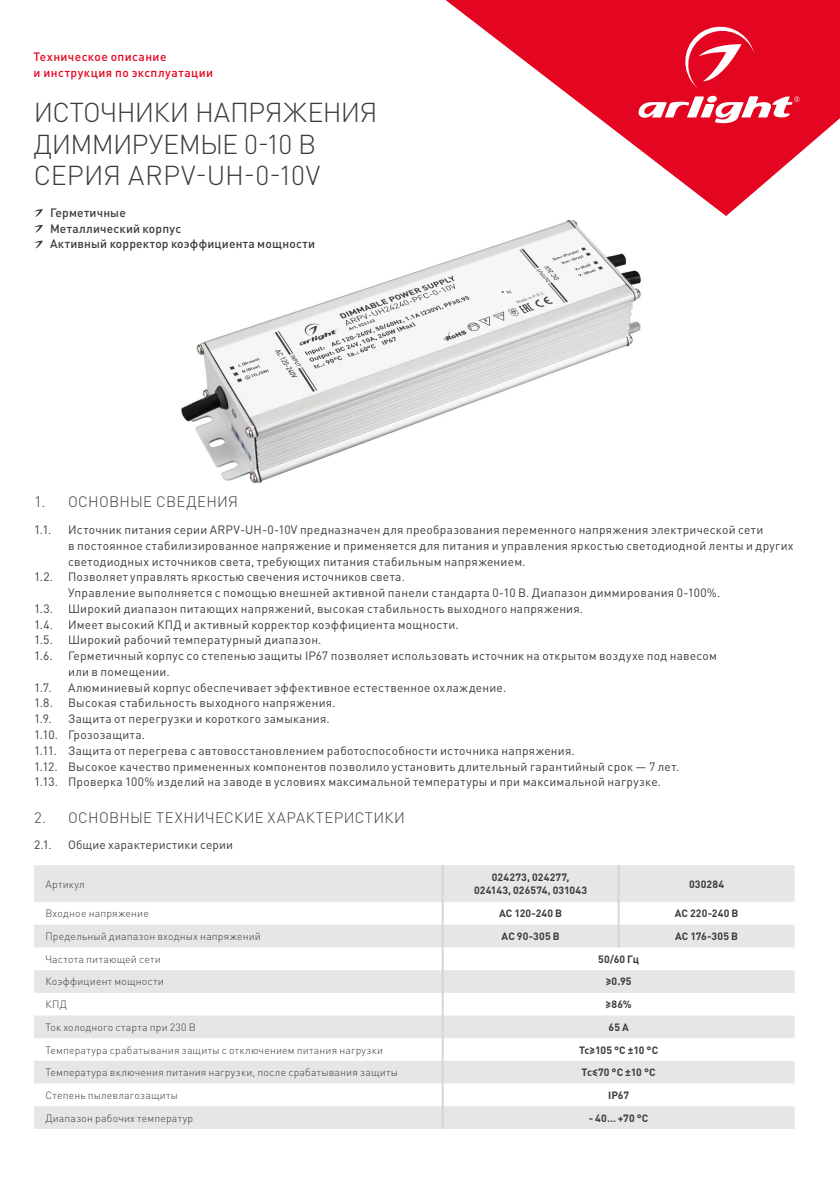
<style>
.page{position:relative;width:840px;height:1191px;background:#fff}
.page>*{position:absolute;margin:0;border:0;box-sizing:border-box;transform-origin:0 0}
.t1{font:300 27px/31.6px "DIN Pro";letter-spacing:-.02em;color:#3c3c3b}
.t2{font:300 15px "DIN Pro";letter-spacing:.02em;color:#3c3c3b}
.t3{font:12px/15.8px "DIN Pro";letter-spacing:.02em;color:#3c3c3b}
.t4{font:500 12px/15.8px "DIN Pro";letter-spacing:.015em;color:#3c3c3b}
.t5{font:500 12px/15.8px "DIN Pro";letter-spacing:.035em;color:#e40521}
.t6{font:300 10.4px "DIN Pro";letter-spacing:.015em;color:#3c3c3b}
.t7{font:700 10.4px/12.6px "DIN Pro";letter-spacing:.015em;color:#3c3c3b;text-align:center}
</style>
<div class="page">
<svg style="left:445px;top:0;width:394px;height:216px;fill:#e40521"></svg>
<svg style="left:635px;top:96px;width:164px;height:30px"></svg>
<svg style="left:680px;top:22px;width:73px;height:66px;background:#e83047"></svg>
<img style="left:181px;top:220px;width:460px;height:264px">
<svg style="left:34px;top:865px;width:760px;height:263px;fill:#e6e6e6"></svg>
<hr style="left:441px;top:865px;width:2px;height:37px;background:#d5d5d5">
<hr style="left:441px;top:902px;width:2px;height:22px;background:#d5d5d5">
<hr style="left:441px;top:924px;width:2px;height:23px;background:#d5d5d5">
<hr style="left:441px;top:947px;width:2px;height:23px;background:#d5d5d5">
<hr style="left:441px;top:970px;width:2px;height:22px;background:#d5d5d5">
<hr style="left:441px;top:992px;width:2px;height:23px;background:#d5d5d5">
<hr style="left:441px;top:1015px;width:2px;height:23px;background:#d5d5d5">
<hr style="left:441px;top:1038px;width:2px;height:22px;background:#d5d5d5">
<hr style="left:441px;top:1060px;width:2px;height:23px;background:#d5d5d5">
<hr style="left:441px;top:1083px;width:2px;height:23px;background:#d5d5d5">
<hr style="left:441px;top:1106px;width:2px;height:22px;background:#d5d5d5">
<hr style="left:617px;top:865px;width:2px;height:37px;background:#d5d5d5">
<hr style="left:617px;top:902px;width:2px;height:22px;background:#d5d5d5">
<hr style="left:617px;top:924px;width:2px;height:23px;background:#d5d5d5">
<svg style="left:34px;top:209px;width:9px;height:8px"></svg>
<svg style="left:34px;top:225px;width:9px;height:7px"></svg>
<svg style="left:34px;top:241px;width:9px;height:7px"></svg>
<p class="t5" style="left:34px;top:48px;width:181px">Техническое описание<br>и инструкция по эксплуатации</p>
<h1 class="t1" style="left:34px;top:96px;width:345px">ИСТОЧНИКИ НАПРЯЖЕНИЯ<br>ДИММИРУЕМЫЕ 0-10 В<br>СЕРИЯ ARPV-UH-0-10V</h1>
<p class="t4" style="left:50px;top:204px;width:266px">Герметичные<br>Металлический корпус<br>Активный корректор коэффициента мощности</p>
<p class="t2" style="left:34px;top:492px;width:205px">1. ОСНОВНЫЕ СВЕДЕНИЯ</p>
<p class="t3" style="left:34px;top:521px;width:19px">1.1.</p>
<p class="t3" style="left:68px;top:521px;width:726px">Источник питания серии ARPV-UH-0-10V предназначен для преобразования переменного напряжения электрической сети<br>в постоянное стабилизированное напряжение и применяется для питания и управления яркостью светодиодной ленты и других светодиодных источников света, требующих питания стабильным напряжением.</p>
<p class="t3" style="left:34px;top:568px;width:20px">1.2.</p>
<p class="t3" style="left:68px;top:568px;width:653px">Позволяет управлять яркостью свечения источников света.<br>Управление выполняется с помощью внешней активной панели стандарта 0-10 В. Диапазон диммирования 0-100%.</p>
<p class="t3" style="left:34px;top:600px;width:20px">1.3.</p>
<p class="t3" style="left:34px;top:600px;width:550px;text-indent:34px">Широкий диапазон питающих напряжений, высокая стабильность выходного напряжения.<br>1.4. Имеет высокий КПД и активный корректор коэффициента мощности.<br>1.5.</p>
<p class="t3" style="left:68px;top:631px;width:255px">Широкий рабочий температурный диапазон.</p>
<p class="t3" style="left:34px;top:647px;width:20px">1.6.</p>
<p class="t3" style="left:68px;top:647px;width:650px">Герметичный корпус со степенью защиты IP67 позволяет использовать источник на открытом воздухе под навесом или в помещении.</p>
<p class="t3" style="left:34px;top:679px;width:19px">1.7.</p>
<p class="t3" style="left:68px;top:679px;width:439px">Алюминиевый корпус обеспечивает эффективное естественное охлаждение.</p>
<p class="t3" style="left:34px;top:695px;width:20px">1.8.</p>
<p class="t3" style="left:68px;top:695px;width:269px">Высокая стабильность выходного напряжения.</p>
<p class="t3" style="left:34px;top:710px;width:19px">1.9.</p>
<p class="t3" style="left:34px;top:710px;width:646px;text-indent:34px">Защита от перегрузки и короткого замыкания.<br>1.10. Грозозащита.<br>1.11. Защита от перегрева с автовосстановлением работоспособности источника напряжения.<br>1.12. Высокое качество примененных компонентов позволило установить длительный гарантийный срок — 7 лет.<br>1.13. Проверка 100% изделий на заводе в условиях максимальной температуры и при максимальной нагрузке.</p>
<p class="t2" style="left:34px;top:807px;width:372px">2. ОСНОВНЫЕ ТЕХНИЧЕСКИЕ ХАРАКТЕРИСТИКИ</p>
<p class="t3" style="left:34px;top:836px;width:19px">2.1.</p>
<p class="t3" style="left:68px;top:836px;width:166px">Общие характеристики серии</p>
<p class="t6" style="left:45px;top:876px;width:41px">Артикул</p>
<p class="t7" style="left:474px;top:871px;width:115px">024273, 024277,<br>024143, 026574, 031043</p>
<p class="t7" style="left:688px;top:877px;width:37px">030284</p>
<p class="t6" style="left:45px;top:906px;width:105px">Входное напряжение</p>
<p class="t7" style="left:499px;top:907px;width:65px">AC 120-240 В</p>
<p class="t7" style="left:674px;top:907px;width:65px">AC 220-240 В</p>
<p class="t6" style="left:45px;top:929px;width:217px">Предельный диапазон входных напряжений</p>
<p class="t7" style="left:501px;top:929px;width:59px">AC 90-305 В</p>
<p class="t7" style="left:674px;top:929px;width:64px">AC 176-305 В</p>
<p class="t6" style="left:45px;top:952px;width:117px">Частота питающей сети</p>
<p class="t7" style="left:598px;top:952px;width:42px">50/60 Гц</p>
<p class="t6" style="left:45px;top:974px;width:120px">Коэффициент мощности</p>
<p class="t7" style="left:605px;top:975px;width:27px">≥0.95</p>
<p class="t6" style="left:45px;top:997px;width:23px">КПД</p>
<p class="t7" style="left:605px;top:997px;width:28px">≥86%</p>
<p class="t6" style="left:45px;top:1020px;width:152px">Ток холодного старта при 230 В</p>
<p class="t7" style="left:608px;top:1020px;width:22px">65 А</p>
<p class="t6" style="left:45px;top:1042px;width:339px">Температура срабатывания защиты с отключением питания нагрузки</p>
<p class="t7" style="left:578px;top:1043px;width:81px">Tc≥105 °C ±10 °C</p>
<p class="t6" style="left:45px;top:1065px;width:354px">Температура включения питания нагрузки, после срабатывания защиты</p>
<p class="t7" style="left:581px;top:1065px;width:75px">Tc≤70 °C ±10 °C</p>
<p class="t6" style="left:45px;top:1088px;width:134px">Степень пылевлагозащиты</p>
<p class="t7" style="left:608px;top:1088px;width:22px">IP67</p>
<p class="t6" style="left:45px;top:1110px;width:149px">Диапазон рабочих температур</p>
<p class="t7" style="left:588px;top:1111px;width:61px">- 40… +70 °C</p>
</div>
